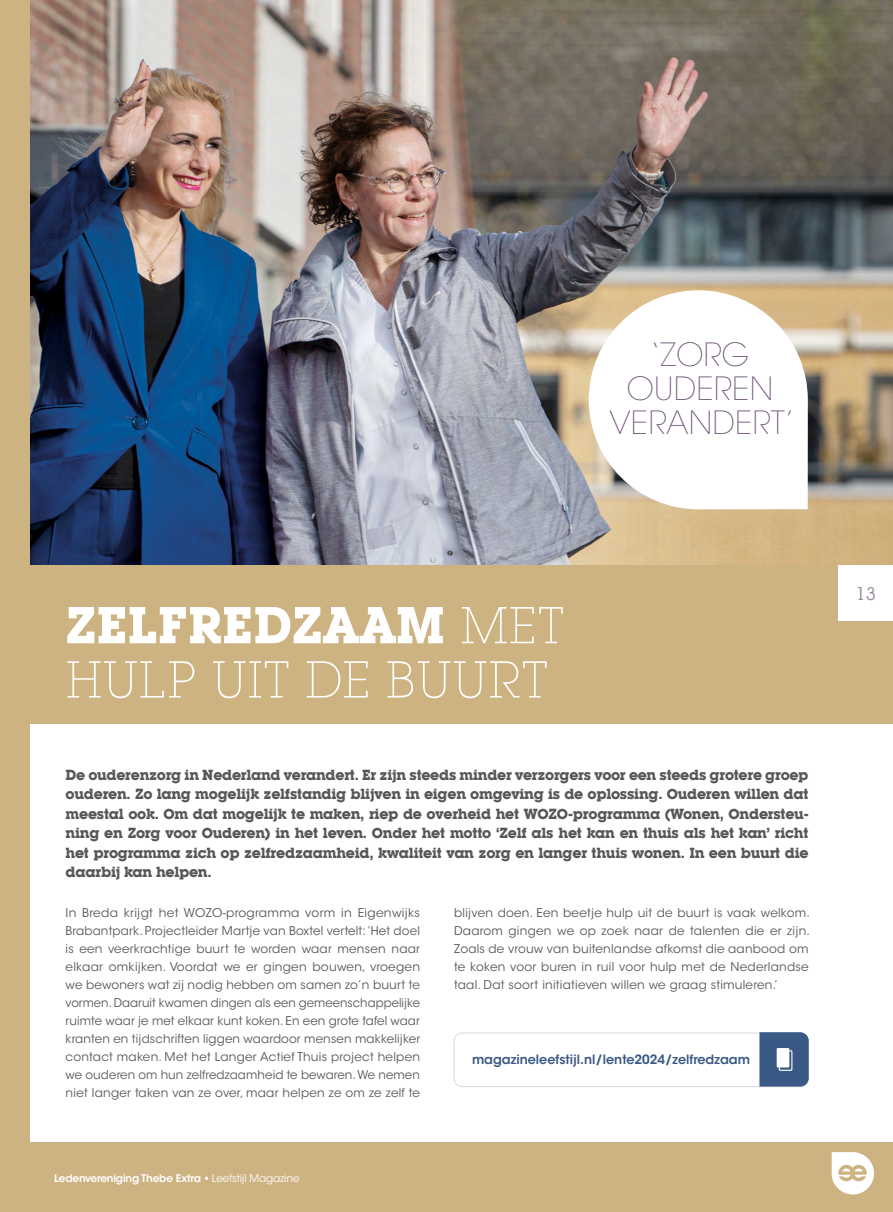
<style>
.page{position:relative;width:893px;height:1212px;background:#fff}
.page>*{position:absolute;margin:0;border:0;box-sizing:border-box;transform-origin:0 0}
.t1{font:700 51px "Lubalin Graph IT Cby BT";color:#fff}
.t2{font:300 51px "Lubalin Graph IT Cby BT Xtra";color:#fff}
.t3{font:200 31.8px/34.2px "ITC Avant Garde Std";letter-spacing:.01em;color:#6c5275;text-align:center}
.t4{font:18px "Lubalin Graph IT Cby BT";color:#957f98}
.t5{font:700 14.25px/19.5px "Lubalin Graph IT Cby BT";letter-spacing:-.02em;color:#575756;text-align:justify}
.t6{font:600 12.75px "ITC Avant Garde Std";color:#3a5985}
.t7{font:12px/18px "ITC Avant Garde Std";letter-spacing:.02em;color:#575756;text-align:justify}
.t8{font:600 10.5px "ITC Avant Garde Std";letter-spacing:-.015em;color:#fff}
.s1{font-family:"Lubalin Graph IT Cby BT Xtra";font-weight:300}
.s2{font-weight:400}
</style>
<div class="page">
<div style="left:454px;top:1032px;width:355px;height:55px;border:1px solid #dadada;border-radius:8px"></div>
<svg style="left:759px;top:1032px;width:50px;height:54px;background:#44618b"></svg>
<div style="left:777px;top:1048px;width:12px;height:19px;background:#fff"></div>
<img style="left:30px;top:0;width:863px;height:566px">
<div style="left:0;top:566px;width:893px;height:158px;background:#cdb382"></div>
<div style="left:0;top:0;width:30px;height:1212px;background:#cdb382"></div>
<div style="left:839px;top:566px;width:54px;height:55px;background:#fff"></div>
<div style="left:0;top:1143px;width:893px;height:69px;background:#cdb382"></div>
<svg style="left:832px;top:1152px;width:42px;height:42px"></svg>
<svg style="left:589px;top:290px;width:219px;height:219px"></svg>
<h2 class="t3" style="left:609px;top:338px;width:186px">‘ZORG<br>OUDEREN<br>VERANDERT’</h2>
<h1 class="t1" style="left:66px;top:594px;width:501px">ZELFREDZAAM <span class="s1">MET</span></h1>
<h1 class="t2" style="left:66px;top:648px;width:484px">HULP UIT DE BUURT</h1>
<p class="t5" style="left:66px;top:765px;width:745px">De ouderenzorg in Nederland verandert. Er zijn steeds minder verzorgers voor een steeds grotere groep ouderen. Zo lang mogelijk zelfstandig blijven in eigen omgeving is de oplossing. Ouderen willen dat meestal ook. Om dat mogelijk te maken, riep de overheid het WOZO-programma (Wonen, Ondersteu&shy;ning en Zorg voor Ouderen) in het leven. Onder het motto ‘Zelf als het kan en thuis als het kan’ richt het programma zich op zelfredzaamheid, kwaliteit van zorg en langer thuis wonen. In een buurt die daarbij kan helpen.</p>
<p class="t7" style="left:66px;top:904px;width:356px">In Breda krijgt het WOZO-programma vorm in Eigenwijks Brabantpark. Projectleider Martje van Boxtel vertelt: ‘Het doel is een veerkrachtige buurt te worden waar mensen naar elkaar omkijken. Voordat we er gingen bouwen, vroegen we bewoners wat zij nodig hebben om samen zo’n buurt te vormen. Daaruit kwamen dingen als een gemeenschappelijke ruimte waar je met elkaar kunt koken. En een grote tafel waar kranten en tijdschriften liggen waardoor mensen makkelijker contact maken. Met het Langer Actief Thuis project helpen we ouderen om hun zelfredzaamheid te bewaren. We nemen niet langer taken van ze over, maar helpen ze om ze zelf te</p>
<p class="t7" style="left:454px;top:904px;width:357px;text-align:left">blijven doen. Een beetje hulp uit de buurt is vaak welkom.<br>Daarom gingen we op zoek naar de talenten die er zijn.<br>Zoals de vrouw van buitenlandse afkomst die aanbood om te koken voor buren in ruil voor hulp met de Nederlandse taal. Dat soort initiatieven willen we graag stimuleren.’</p>
<p class="t6" style="left:472px;top:1051px;width:280px">magazineleefstijl.nl/lente2024/zelfredzaam</p>
<p class="t8" style="left:54px;top:1172px;width:247px">Ledenvereniging Thebe Extra <span class="s2">• Leefstijl Magazine</span></p>
<h3 class="t4" style="left:856px;top:582px;width:22px">13</h3>
</div>
